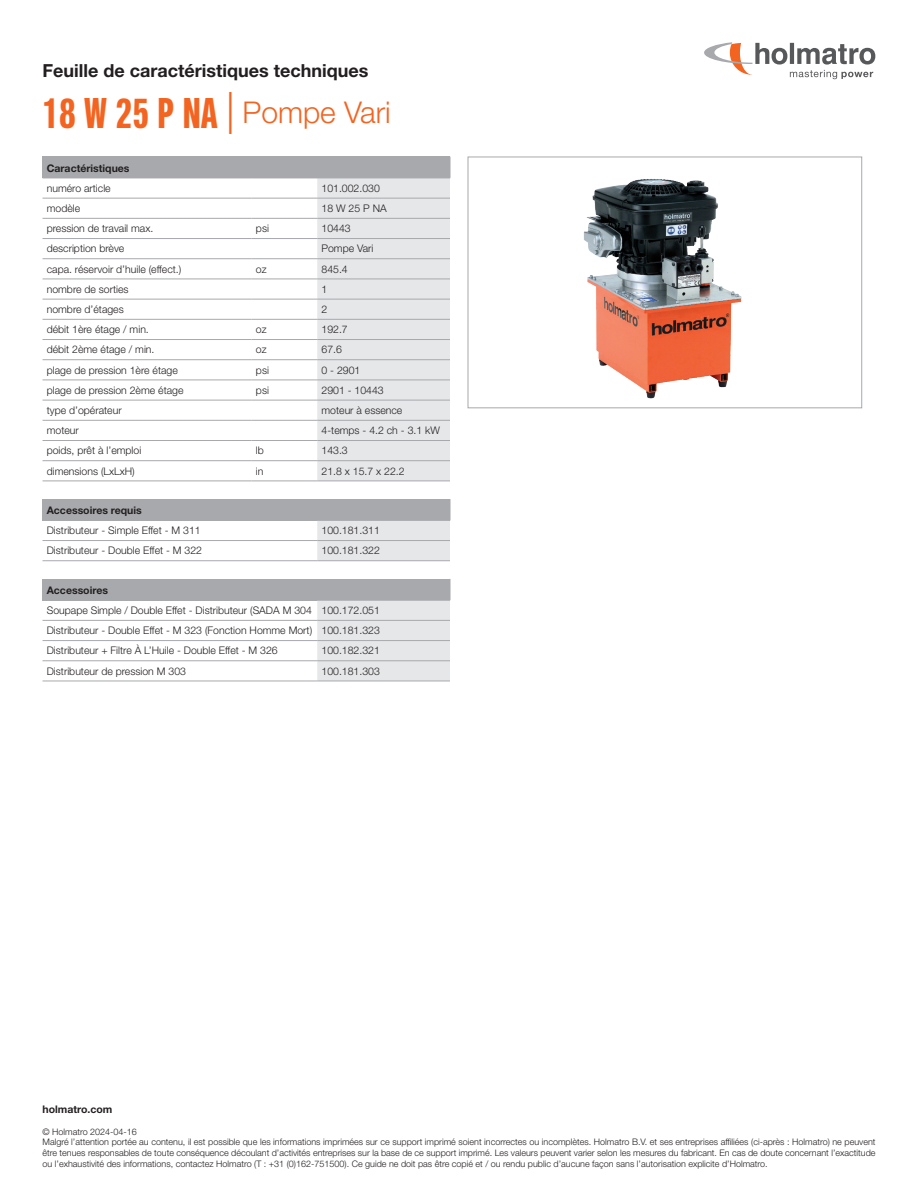
<style>
.page{position:relative;width:918px;height:1188px;background:#fff}
.page>*{position:absolute;margin:0;border:0;box-sizing:border-box;transform-origin:0 0}
.t1{font:300 30px "Helvetica Neue LT Std";color:#f36421}
.t2{font:700 18px "Helvetica Neue LT Std";color:#231f20}
.t3{font:300 10.5px/20.2px "Helvetica Neue LT Std";color:#231f20;text-align:justify}
.t4{font:700 10.5px "Helvetica Neue LT Std";color:#231f20}
.t5{font:300 9px/10.8px "Helvetica Neue LT Std";color:#231f20}
.s1{font-family:"Neue Helvetica Pro 79 Cm";font-weight:700;font-size:42px}
.s2{font-size:42px}
</style>
<div class="page">
<svg style="left:704px;top:42px;width:171px;height:37px"></svg>
<div style="left:43px;top:157px;width:407px;height:21px;background:#a8a9ad"></div>
<svg style="left:317px;top:157px;width:134px;height:324px;background:#e1e2e4"></svg>
<hr style="left:43px;top:178px;width:209px;height:1px;background:#a8a9ad">
<hr style="left:252px;top:178px;width:65px;height:1px;background:#a8a9ad">
<hr style="left:317px;top:178px;width:133px;height:1px;background:#a8a9ad">
<hr style="left:43px;top:198px;width:209px;height:1px;background:#a8a9ad">
<hr style="left:252px;top:198px;width:65px;height:1px;background:#a8a9ad">
<hr style="left:317px;top:198px;width:133px;height:1px;background:#a8a9ad">
<hr style="left:43px;top:218px;width:209px;height:1px;background:#a8a9ad">
<hr style="left:252px;top:218px;width:65px;height:1px;background:#a8a9ad">
<hr style="left:317px;top:218px;width:133px;height:1px;background:#a8a9ad">
<hr style="left:43px;top:238px;width:209px;height:1px;background:#a8a9ad">
<hr style="left:252px;top:238px;width:65px;height:1px;background:#a8a9ad">
<hr style="left:317px;top:238px;width:133px;height:1px;background:#a8a9ad">
<hr style="left:43px;top:258px;width:209px;height:1px;background:#a8a9ad">
<hr style="left:252px;top:258px;width:65px;height:1px;background:#a8a9ad">
<hr style="left:317px;top:258px;width:133px;height:1px;background:#a8a9ad">
<hr style="left:43px;top:279px;width:209px;height:1px;background:#a8a9ad">
<hr style="left:252px;top:279px;width:65px;height:1px;background:#a8a9ad">
<hr style="left:317px;top:279px;width:133px;height:1px;background:#a8a9ad">
<hr style="left:43px;top:299px;width:209px;height:1px;background:#a8a9ad">
<hr style="left:252px;top:299px;width:65px;height:1px;background:#a8a9ad">
<hr style="left:317px;top:299px;width:133px;height:1px;background:#a8a9ad">
<hr style="left:43px;top:319px;width:209px;height:1px;background:#a8a9ad">
<hr style="left:252px;top:319px;width:65px;height:1px;background:#a8a9ad">
<hr style="left:317px;top:319px;width:133px;height:1px;background:#a8a9ad">
<hr style="left:43px;top:339px;width:209px;height:1px;background:#a8a9ad">
<hr style="left:252px;top:339px;width:65px;height:1px;background:#a8a9ad">
<hr style="left:317px;top:339px;width:133px;height:1px;background:#a8a9ad">
<hr style="left:43px;top:359px;width:209px;height:1px;background:#a8a9ad">
<hr style="left:252px;top:359px;width:65px;height:1px;background:#a8a9ad">
<hr style="left:317px;top:359px;width:133px;height:1px;background:#a8a9ad">
<hr style="left:43px;top:380px;width:209px;height:1px;background:#a8a9ad">
<hr style="left:252px;top:380px;width:65px;height:1px;background:#a8a9ad">
<hr style="left:317px;top:380px;width:133px;height:1px;background:#a8a9ad">
<hr style="left:43px;top:400px;width:209px;height:1px;background:#a8a9ad">
<hr style="left:252px;top:400px;width:65px;height:1px;background:#a8a9ad">
<hr style="left:317px;top:400px;width:133px;height:1px;background:#a8a9ad">
<hr style="left:43px;top:420px;width:209px;height:1px;background:#a8a9ad">
<hr style="left:252px;top:420px;width:65px;height:1px;background:#a8a9ad">
<hr style="left:317px;top:420px;width:133px;height:1px;background:#a8a9ad">
<hr style="left:43px;top:440px;width:209px;height:1px;background:#a8a9ad">
<hr style="left:252px;top:440px;width:65px;height:1px;background:#a8a9ad">
<hr style="left:317px;top:440px;width:133px;height:1px;background:#a8a9ad">
<hr style="left:43px;top:481px;width:209px;height:1px;background:#a8a9ad">
<hr style="left:43px;top:460px;width:209px;height:1px;background:#a8a9ad">
<hr style="left:252px;top:481px;width:65px;height:1px;background:#a8a9ad">
<hr style="left:252px;top:460px;width:65px;height:1px;background:#a8a9ad">
<hr style="left:317px;top:481px;width:133px;height:1px;background:#a8a9ad">
<hr style="left:317px;top:460px;width:133px;height:1px;background:#a8a9ad">
<div style="left:43px;top:499px;width:407px;height:21px;background:#a8a9ad"></div>
<svg style="left:317px;top:499px;width:134px;height:61px"></svg>
<hr style="left:43px;top:520px;width:274px;height:1px;background:#a8a9ad">
<hr style="left:317px;top:520px;width:133px;height:1px;background:#a8a9ad">
<hr style="left:43px;top:560px;width:274px;height:1px;background:#a8a9ad">
<hr style="left:43px;top:540px;width:274px;height:1px;background:#a8a9ad">
<hr style="left:317px;top:560px;width:133px;height:1px;background:#a8a9ad">
<hr style="left:317px;top:540px;width:133px;height:1px;background:#a8a9ad">
<div style="left:43px;top:579px;width:407px;height:21px;background:#a8a9ad"></div>
<svg style="left:317px;top:579px;width:134px;height:102px"></svg>
<hr style="left:43px;top:600px;width:274px;height:1px;background:#a8a9ad">
<hr style="left:317px;top:600px;width:133px;height:1px;background:#a8a9ad">
<hr style="left:43px;top:620px;width:274px;height:1px;background:#a8a9ad">
<hr style="left:317px;top:620px;width:133px;height:1px;background:#a8a9ad">
<hr style="left:43px;top:640px;width:274px;height:1px;background:#a8a9ad">
<hr style="left:317px;top:640px;width:133px;height:1px;background:#a8a9ad">
<hr style="left:43px;top:681px;width:274px;height:1px;background:#a8a9ad">
<hr style="left:43px;top:661px;width:274px;height:1px;background:#a8a9ad">
<hr style="left:317px;top:681px;width:133px;height:1px;background:#a8a9ad">
<hr style="left:317px;top:661px;width:133px;height:1px;background:#a8a9ad">
<img style="left:583px;top:179px;width:159px;height:220px">
<div style="left:468px;top:157px;width:394px;height:251px;border:1px solid #a8a9ad"></div>
<h2 class="t2" style="left:43px;top:59px;width:327px">Feuille de caractéristiques techniques</h2>
<h1 class="t1" style="left:43px;top:94px;width:350px"><span class="s1">18 W 25 P NA</span> <span class="s2">|</span> Pompe Vari</h1>
<p class="t4" style="left:47px;top:161px;width:84px">Caractéristiques</p>
<p class="t3" style="left:47px;top:178px;width:65px">numéro article</p>
<p class="t3" style="left:322px;top:178px;width:60px">101.002.030</p>
<p class="t3" style="left:47px;top:198px;width:35px">modèle</p>
<p class="t3" style="left:322px;top:198px;width:67px">18 W 25 P NA</p>
<p class="t3" style="left:47px;top:218px;width:108px">pression de travail max.</p>
<p class="t3" style="left:256px;top:218px;width:15px">psi</p>
<p class="t3" style="left:322px;top:218px;width:31px">10443</p>
<p class="t3" style="left:47px;top:238px;width:79px">description brève</p>
<p class="t3" style="left:322px;top:238px;width:53px">Pompe Vari</p>
<p class="t3" style="left:47px;top:259px;width:136px">capa. réservoir d’huile (effect.)</p>
<p class="t3" style="left:256px;top:259px;width:12px">oz</p>
<p class="t3" style="left:322px;top:259px;width:28px">845.4</p>
<p class="t3" style="left:47px;top:279px;width:83px">nombre de sorties</p>
<p class="t3" style="left:322px;top:279px;width:7px">1</p>
<p class="t3" style="left:47px;top:299px;width:79px">nombre d’étages</p>
<p class="t3" style="left:322px;top:299px;width:7px">2</p>
<p class="t3" style="left:47px;top:319px;width:104px">débit 1ère étage / min.</p>
<p class="t3" style="left:256px;top:319px;width:12px">oz</p>
<p class="t3" style="left:322px;top:319px;width:28px">192.7</p>
<p class="t3" style="left:47px;top:339px;width:109px">débit 2ème étage / min.</p>
<p class="t3" style="left:256px;top:339px;width:12px">oz</p>
<p class="t3" style="left:322px;top:339px;width:22px">67.6</p>
<p class="t3" style="left:47px;top:359px;width:133px">plage de pression 1ère étage</p>
<p class="t3" style="left:256px;top:359px;width:15px">psi</p>
<p class="t3" style="left:322px;top:359px;width:40px">0 - 2901</p>
<p class="t3" style="left:47px;top:380px;width:138px">plage de pression 2ème étage</p>
<p class="t3" style="left:256px;top:380px;width:15px">psi</p>
<p class="t3" style="left:322px;top:380px;width:64px">2901 - 10443</p>
<p class="t3" style="left:47px;top:400px;width:76px">type d’opérateur</p>
<p class="t3" style="left:322px;top:400px;width:82px">moteur à essence</p>
<p class="t3" style="left:47px;top:420px;width:34px">moteur</p>
<p class="t3" style="left:322px;top:420px;width:120px">4-temps - 4.2 ch - 3.1 kW</p>
<p class="t3" style="left:47px;top:440px;width:96px">poids, prêt à l’emploi</p>
<p class="t3" style="left:256px;top:440px;width:9px">lb</p>
<p class="t3" style="left:322px;top:440px;width:28px">143.3</p>
<p class="t3" style="left:47px;top:460px;width:90px">dimensions (LxLxH)</p>
<p class="t3" style="left:256px;top:460px;width:9px">in</p>
<p class="t3" style="left:322px;top:460px;width:85px">21.8 x 15.7 x 22.2</p>
<p class="t4" style="left:47px;top:504px;width:97px">Accessoires requis</p>
<p class="t3" style="left:47px;top:520px;width:156px">Distributeur - Simple Effet - M 311</p>
<p class="t3" style="left:322px;top:520px;width:60px">100.181.311</p>
<p class="t3" style="left:47px;top:540px;width:157px">Distributeur - Double Effet - M 322</p>
<p class="t3" style="left:322px;top:540px;width:60px">100.181.322</p>
<p class="t4" style="left:47px;top:584px;width:63px">Accessoires</p>
<p class="t3" style="left:47px;top:600px;width:335px">Soupape Simple / Double Effet - Distributeur (SADA M 304 100.172.051<br>Distributeur - Double Effet - M 323 (Fonction Homme Mort) 100.181.323<br>Distributeur + Filtre À L’Huile - Double Effet - M 326</p>
<p class="t3" style="left:322px;top:640px;width:60px">100.182.321</p>
<p class="t3" style="left:47px;top:661px;width:141px">Distributeur de pression M 303</p>
<p class="t3" style="left:322px;top:661px;width:60px">100.181.303</p>
<p class="t4" style="left:43px;top:1103px;width:71px">holmatro.com</p>
<p class="t5" style="left:43px;top:1126px;width:835px">© Holmatro 2024-04-16<br>Malgré l’attention portée au contenu, il est possible que les informations imprimées sur ce support imprimé soient incorrectes ou incomplètes. Holmatro B.V. et ses entreprises affiliées (ci-après : Holmatro) ne peuvent être tenues responsables de toute conséquence découlant d’activités entreprises sur la base de ce support imprimé. Les valeurs peuvent varier selon les mesures du fabricant. En cas de doute concernant l’exactitude ou l’exhaustivité des informations, contactez Holmatro (T : +31 (0)162-751500). Ce guide ne doit pas être copié et / ou rendu public d’aucune façon sans l’autorisation explicite d’Holmatro.</p>
</div>
